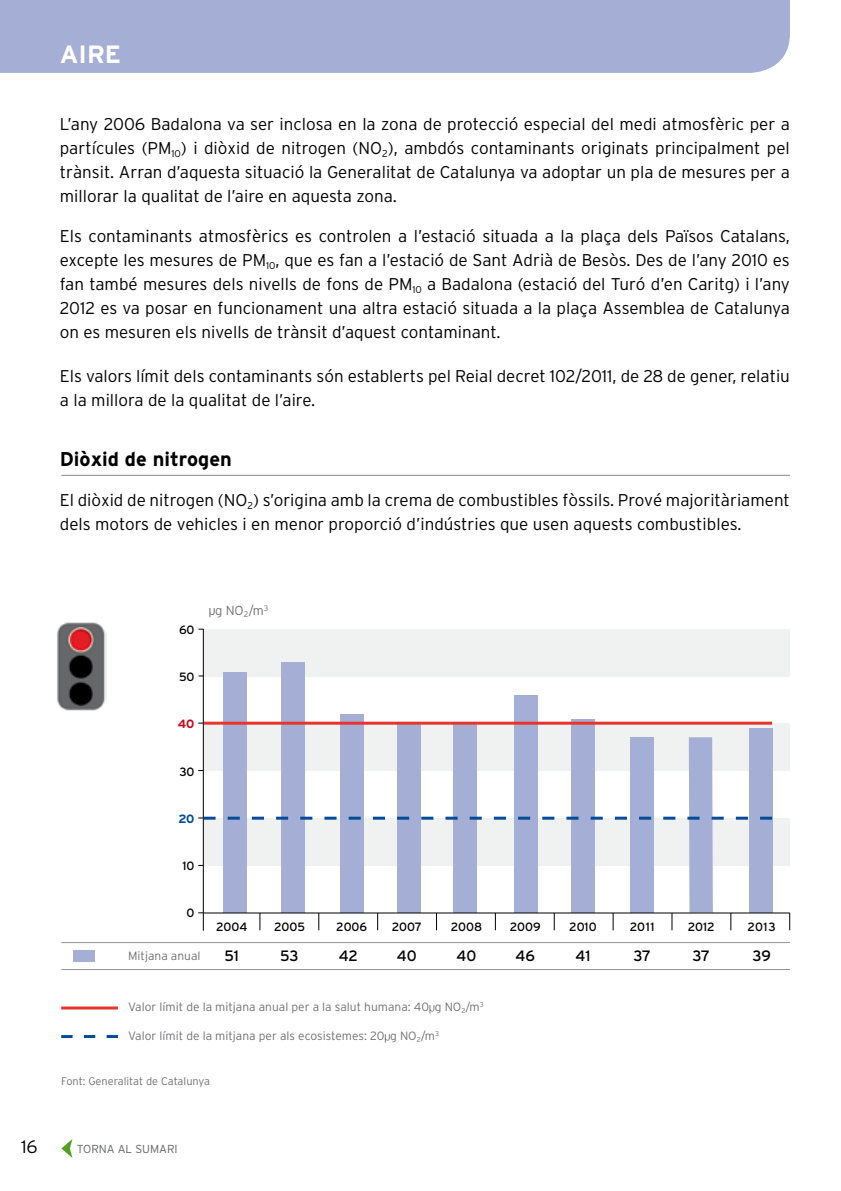
<style>
.page{position:relative;width:841px;height:1191px;background:#fff}
.page>*{position:absolute;margin:0;border:0;box-sizing:border-box;transform-origin:0 0}
.t1{font:700 25px "Interstate";color:#fff}
.t2{font:700 20px "Interstate";color:#000}
.t3{font:300 18px "Interstate";color:#000}
.t4{font:300 17px/24px "Interstate";color:#000;text-align:justify}
.t5{font:15px "Interstate";letter-spacing:-.015em;color:#000}
.t6{font:300 13px "Interstate";color:#707173}
.t7{font:300 12px "Interstate";color:#707173}
.t8{font:12px "Interstate";color:#000}
.t9{font:700 12px "Interstate";color:#cd071e}
.t10{font:700 12px "Interstate";color:#004c99}
.t11{font:300 11.6px "Interstate";color:#646567}
.t12{font:300 11px "Interstate";color:#707173}
</style>
<div class="page">
<div style="left:0;top:0;width:790px;height:73px;background:#a5aed4"></div>
<svg style="left:61px;top:1139px;width:11px;height:19px"></svg>
<hr style="left:61px;top:942px;width:729px;height:1px;background:#929395">
<hr style="left:61px;top:475px;width:729px;height:1px;background:#87888a">
<img style="left:57px;top:622px;width:50px;height:89px">
<div style="left:74px;top:950px;width:21px;height:11px;background:#a5aed4"></div>
<svg style="left:61px;top:1035px;width:57px;height:3px"></svg>
<hr style="left:61px;top:1006px;width:57px;height:3px;background:#e5352c">
<div style="left:203px;top:818px;width:587px;height:47px;background:#f0f1f1"></div>
<div style="left:203px;top:723px;width:587px;height:47px;background:#f0f1f1"></div>
<div style="left:203px;top:629px;width:587px;height:47px;background:#f0f1f1"></div>
<div style="left:223px;top:672px;width:23px;height:240px;background:#a5aed4"></div>
<div style="left:281px;top:662px;width:23px;height:250px;background:#a5aed4"></div>
<div style="left:340px;top:714px;width:24px;height:198px;background:#a5aed4"></div>
<div style="left:397px;top:723px;width:23px;height:189px;background:#a5aed4"></div>
<div style="left:453px;top:722px;width:24px;height:190px;background:#a5aed4"></div>
<div style="left:514px;top:695px;width:23px;height:217px;background:#a5aed4"></div>
<div style="left:571px;top:719px;width:23px;height:193px;background:#a5aed4"></div>
<div style="left:749px;top:728px;width:24px;height:184px;background:#a5aed4"></div>
<svg style="left:789px;top:913px;width:1px;height:17px"></svg>
<hr style="left:203px;top:629px;width:1px;height:301px;background:#000">
<hr style="left:204px;top:721px;width:568px;height:3px;background:#e5352c">
<svg style="left:198px;top:737px;width:574px;height:193px"></svg>
<hr style="left:204px;top:912px;width:586px;height:1px;background:#000">
<svg style="left:429px;top:1005px;width:5px;height:9px"></svg>
<svg style="left:385px;top:1034px;width:5px;height:9px"></svg>
<hr style="left:61px;top:969px;width:729px;height:1px;background:#929395">
<h1 class="t1" style="left:60px;top:40px;width:63px">AIRE</h1>
<p class="t4" style="left:60px;top:111px;width:731px">L’any 2006 Badalona va ser inclosa en la zona de protecció especial del medi atmosfèric per a partícules (PM<sub>10</sub>) i diòxid de nitrogen (NO<sub>2</sub>), ambdós contaminants originats principalment pel trànsit. Arran d’aquesta situació la Generalitat de Catalunya va adoptar un pla de mesures per a millorar la qualitat de l’aire en aquesta zona.</p>
<p class="t4" style="left:60px;top:223px;width:731px">Els contaminants atmosfèrics es controlen a l’estació situada a la plaça dels Països Catalans, excepte les mesures de PM<sub>10</sub>, que es fan a l’estació de Sant Adrià de Besòs. Des de l’any 2010 es fan també mesures dels nivells de fons de PM<sub>10</sub> a Badalona (estació del Turó d’en Caritg) i l’any 2012 es va posar en funcionament una altra estació situada a la plaça Assemblea de Catalunya on es mesuren els nivells de trànsit d’aquest contaminant.</p>
<p class="t4" style="left:60px;top:363px;width:731px">Els valors límit dels contaminants són establerts pel Reial decret 102/2011, de 28 de gener, relatiu a la millora de la qualitat de l’aire.</p>
<p class="t2" style="left:60px;top:447px;width:174px">Diòxid de nitrogen</p>
<p class="t4" style="left:60px;top:487px;width:731px">El diòxid de nitrogen (NO<sub>2</sub>) s’origina amb la crema de combustibles fòssils. Prové majoritàriament dels motors de vehicles i en menor proporció d’indústries que usen aquests combustibles.</p>
<p class="t8" style="left:179px;top:623px;width:17px">60</p>
<p class="t8" style="left:179px;top:670px;width:17px">50</p>
<p class="t9" style="left:178px;top:717px;width:18px">40</p>
<p class="t8" style="left:179px;top:764px;width:17px">30</p>
<p class="t10" style="left:178px;top:811px;width:18px">20</p>
<p class="t8" style="left:182px;top:858px;width:14px">10</p>
<p class="t8" style="left:187px;top:906px;width:9px">0</p>
<p class="t6" style="left:215px;top:602px;width:55px">g NO<sub>2</sub>/m<sup>3</sup></p>
<p class="t8" style="left:216px;top:919px;width:33px">2004</p>
<p class="t5" style="left:224px;top:947px;width:16px">51</p>
<p class="t8" style="left:274px;top:919px;width:32px">2005</p>
<p class="t5" style="left:280px;top:947px;width:20px">53</p>
<p class="t8" style="left:336px;top:919px;width:32px">2006</p>
<p class="t5" style="left:339px;top:947px;width:21px">42</p>
<p class="t8" style="left:392px;top:919px;width:32px">2007</p>
<p class="t5" style="left:397px;top:947px;width:21px">40</p>
<p class="t8" style="left:451px;top:919px;width:33px">2008</p>
<p class="t5" style="left:456px;top:947px;width:21px">40</p>
<p class="t8" style="left:510px;top:919px;width:32px">2009</p>
<p class="t5" style="left:515px;top:947px;width:21px">46</p>
<p class="t8" style="left:569px;top:919px;width:29px">2010</p>
<p class="t5" style="left:575px;top:947px;width:16px">41</p>
<p class="t8" style="left:630px;top:919px;width:26px">2011</p>
<p class="t5" style="left:633px;top:947px;width:19px">37</p>
<p class="t8" style="left:687px;top:919px;width:29px">2012</p>
<p class="t5" style="left:692px;top:947px;width:19px">37</p>
<p class="t8" style="left:747px;top:919px;width:30px">2013</p>
<p class="t7" style="left:128px;top:949px;width:74px">Mitjana anual</p>
<p class="t5" style="left:752px;top:947px;width:20px">39</p>
<p class="t7" style="left:128px;top:1000px;width:357px">Valor límit de la mitjana anual per a la salut humana: 40 g NO<sub>2</sub>/m<sup>3</sup></p>
<p class="t7" style="left:128px;top:1029px;width:312px">Valor límit de la mitjana per als ecosistemes: 20 g NO<sub>2</sub>/m<sup>3</sup></p>
<p class="t12" style="left:61px;top:1075px;width:150px">Font: Generalitat de Catalunya</p>
<p class="t3" style="left:21px;top:1136px;width:18px">16</p>
<p class="t11" style="left:77px;top:1142px;width:103px">TORNA AL SUMARI</p>
</div>
